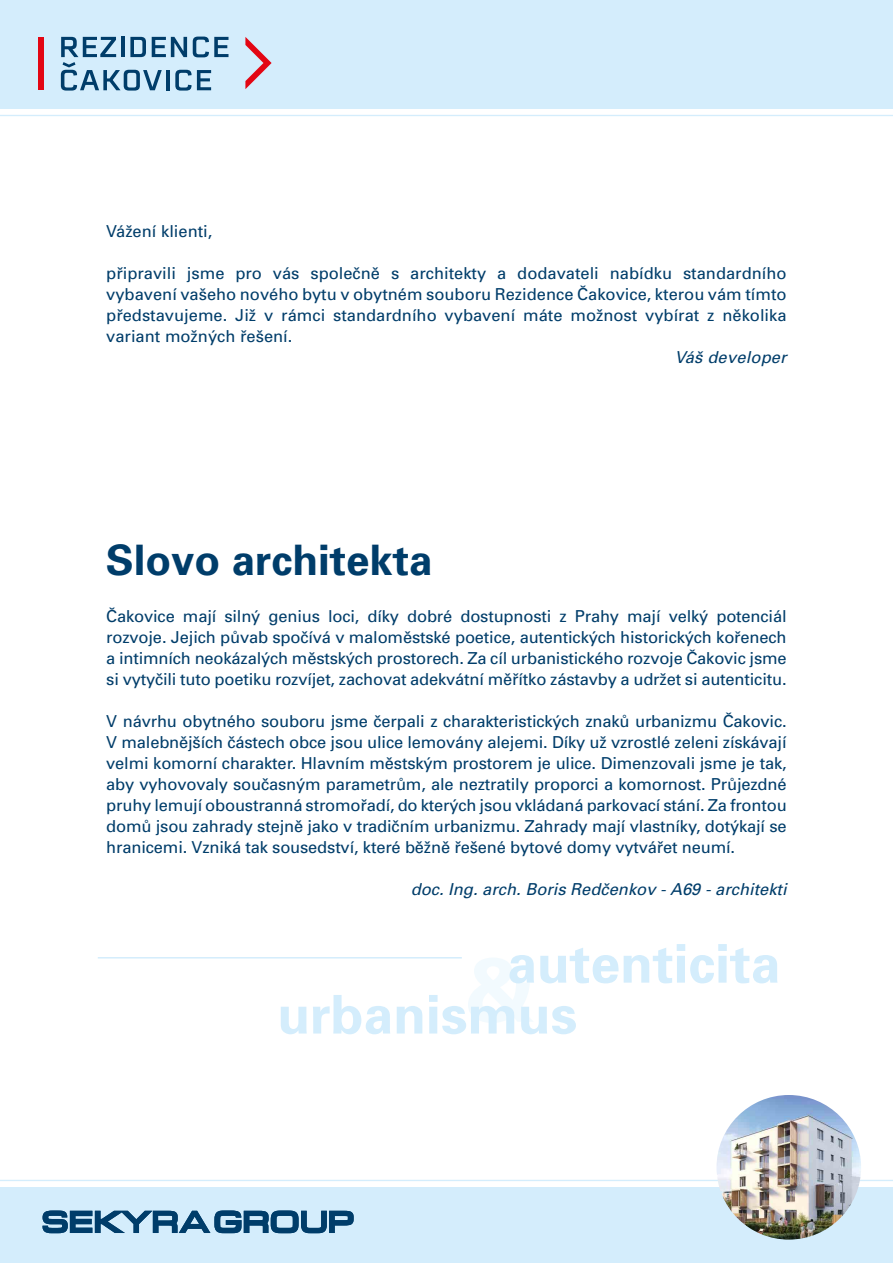
<style>
.page{position:relative;width:893px;height:1263px;background:#fff}
.page>*{position:absolute;margin:0;border:0;box-sizing:border-box;transform-origin:0 0}
.t1{font:700 53.4px/50.8px "Univers CE";color:#d4edfc}
.t2{font:700 42px "Univers CE";color:#003d6a}
.t3{font:16.5px/21px "Univers CE";letter-spacing:-.01em;color:#003d6a;text-align:justify}
.t4{font:italic 16.5px "Univers CE";color:#003d6a}
</style>
<div class="page">
<hr style="left:98px;top:957px;width:364px;height:1px;background:#d4edfc">
<svg style="left:468px;top:958px;width:64px;height:65px"></svg>
<div style="left:0;top:1187px;width:893px;height:76px;background:#d4edfc"></div>
<hr style="left:0;top:1180px;width:893px;height:1px;background:#d4edfc">
<div style="left:0;top:0;width:893px;height:108px;background:#d4edfc"></div>
<hr style="left:0;top:115px;width:893px;height:1px;background:#d4edfc">
<img style="left:716px;top:1095px;width:145px;height:144px;border-radius:72px">
<svg style="left:43px;top:1210px;width:311px;height:23px"></svg>
<div style="left:38px;top:37px;width:6px;height:52px;background:#e30613"></div>
<svg style="left:245px;top:37px;width:27px;height:52px"></svg>
<svg style="left:61px;top:37px;width:167px;height:54px"></svg>
<p class="t3" style="left:106px;top:221px;width:108px">Vážení klienti,</p>
<p class="t3" style="left:106px;top:263px;width:682px">připravili jsme pro vás společně s architekty a dodavateli nabídku standardního vybavení vašeho nového bytu v obytném souboru Rezidence Čakovice, kterou vám tímto představujeme. Již v rámci standardního vybavení máte možnost vybírat z několika variant možných řešení.</p>
<p class="t4" style="left:675px;top:348px;width:117px">Váš developer</p>
<h2 class="t2" style="left:106px;top:536px;width:328px">Slovo architekta</h2>
<p class="t3" style="left:106px;top:606px;width:682px">Čakovice mají silný genius loci, díky dobré dostupnosti z Prahy mají velký potenciál rozvoje. Jejich půvab spočívá v maloměstské poetice, autentických historických kořenech a intimních neokázalých městských prostorech. Za cíl urbanistického rozvoje Čakovic jsme si vytyčili tuto poetiku rozvíjet, zachovat adekvátní měřítko zástavby a udržet si autenticitu.</p>
<p class="t3" style="left:106px;top:711px;width:682px">V návrhu obytného souboru jsme čerpali z charakteristických znaků urbanizmu Čakovic.<br>V malebnějších částech obce jsou ulice lemovány alejemi. Díky už vzrostlé zeleni získávají velmi komorní charakter. Hlavním městským prostorem je ulice. Dimenzovali jsme je tak, aby vyhovovaly současným parametrům, ale neztratily proporci a komornost. Průjezdné pruhy lemují oboustranná stromořadí, do kterých jsou vkládaná parkovací stání. Za frontou domů jsou zahrady stejně jako v tradičním urbanizmu. Zahrady mají vlastníky, dotýkají se hranicemi. Vzniká tak sousedství, které běžně řešené bytové domy vytvářet neumí.</p>
<p class="t4" style="left:411px;top:880px;width:382px">doc.Ing.arch.Boris Redčenkov -A69 -architekti</p>
<h1 class="t1" style="left:277px;top:939px;width:504px;text-indent:230px">autenticita urbanismus</h1>
</div>
